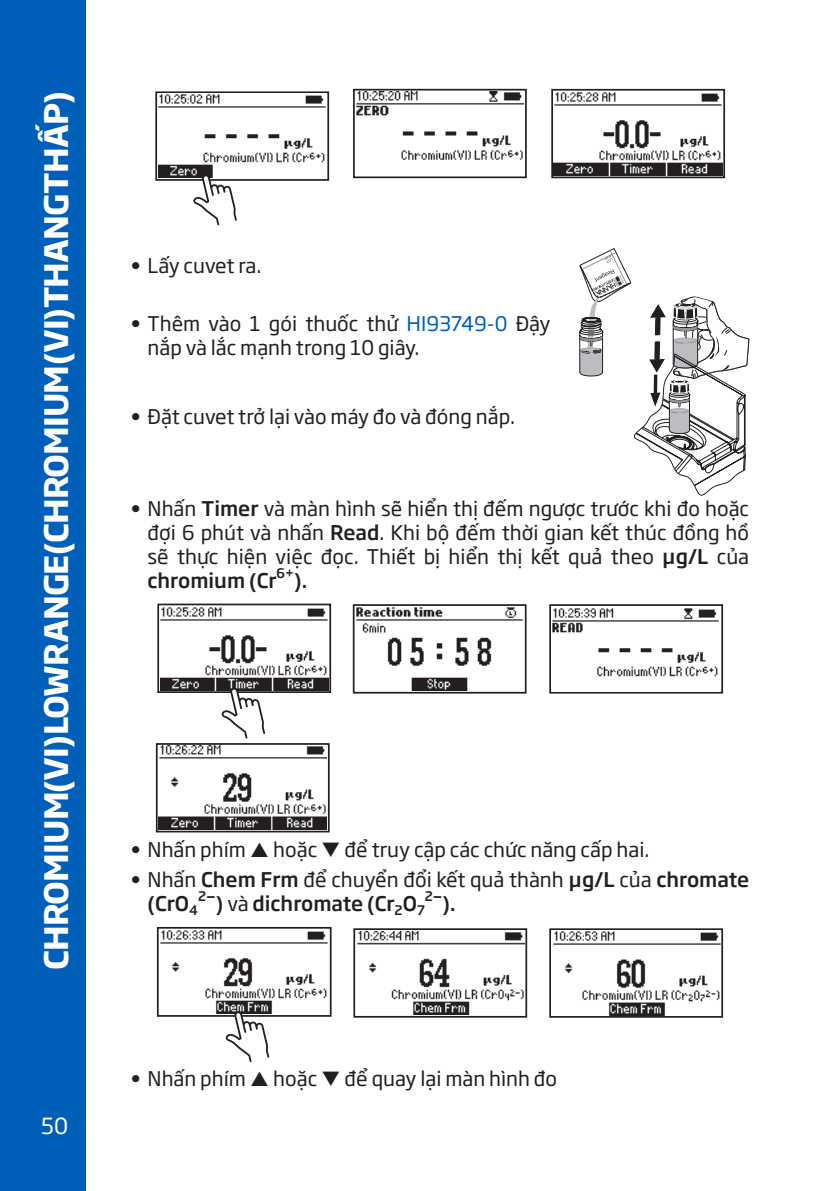
<style>
.page{position:relative;width:840px;height:1191px;background:#fff}
.page>*{position:absolute;margin:0;border:0;box-sizing:border-box;transform-origin:0 0}
.t1{font:700 32px "SVN Soho Gothic";letter-spacing:-.025em;color:#fff}
.t2{font:700 32px "SVN Soho Gothic";color:#fff}
.t3{font:22px "SVN Soho Gothic";color:#fff}
.t4{font:20px/24px "SVN Soho Gothic";color:#231f20}
.t5{font:500 20px/24px "SVN Soho Gothic";color:#231f20}
.t6{font:500 13px "SVN Soho Gothic";color:#231f20}
.s1{color:#005fb9}
.s2{font-weight:500}
.s3{font-weight:400}
</style>
<div class="page">
<div style="left:0;top:0;width:85px;height:1191px;background:#005fb9"></div>
<div style="left:155px;top:91px;width:174px;height:90px;border:2px solid #231f20"></div>
<img style="left:158px;top:94px;width:168px;height:84px">
<svg style="left:193px;top:174px;width:44px;height:51px"></svg>
<div style="left:353px;top:89px;width:173px;height:89px;border:2px solid #231f20"></div>
<img style="left:356px;top:92px;width:167px;height:68px">
<div style="left:551px;top:89px;width:173px;height:89px;border:2px solid #231f20"></div>
<img style="left:553px;top:91px;width:169px;height:84px">
<div style="left:157px;top:603px;width:174px;height:90px;border:2px solid #231f20"></div>
<img style="left:160px;top:607px;width:168px;height:83px">
<svg style="left:221px;top:688px;width:44px;height:50px"></svg>
<div style="left:352px;top:604px;width:174px;height:89px;border:2px solid #231f20"></div>
<img style="left:355px;top:607px;width:168px;height:84px">
<div style="left:549px;top:604px;width:173px;height:89px;border:2px solid #231f20"></div>
<img style="left:551px;top:607px;width:168px;height:84px">
<div style="left:156px;top:743px;width:173px;height:89px;border:2px solid #231f20"></div>
<img style="left:159px;top:746px;width:167px;height:83px">
<div style="left:157px;top:927px;width:174px;height:89px;border:2px solid #231f20"></div>
<img style="left:159px;top:929px;width:170px;height:85px">
<svg style="left:226px;top:1011px;width:43px;height:51px"></svg>
<div style="left:353px;top:928px;width:174px;height:89px;border:2px solid #231f20"></div>
<img style="left:356px;top:931px;width:168px;height:84px">
<div style="left:549px;top:928px;width:173px;height:89px;border:2px solid #231f20"></div>
<img style="left:552px;top:931px;width:168px;height:84px">
<svg style="left:579px;top:248px;width:169px;height:248px"></svg>
<h1 class="t1" style="left:31px;top:184px;width:95px;rotate:-90deg">PHÁP</h1>
<h1 class="t1" style="left:31px;top:969px;width:880px;rotate:-90deg">CHROMIUM(VI) LOW RANGE (CHROMIUM (VI) THANG THẤP)</h1>
<h1 class="t2" style="left:31px;top:666px;width:429px;rotate:-90deg">QUY TRÌNH CỦA CÁC PHƯƠ</h1>
<p class="t3" style="left:41px;top:1109px;width:28px">50</p>
<p class="t4" style="left:130px;top:252px;width:132px">• Lấy cuvet ra.</p>
<p class="t4" style="left:147px;top:310px;width:404px;text-indent:-17px">• Thêm vào 1 gói thuốc thử <span class="s1">HI93749-0</span> Đậy nắp và lắc mạnh trong 10 giây.</p>
<p class="t4" style="left:130px;top:403px;width:386px">• Đặt cuvet trở lại vào máy đo và đóng nắp.</p>
<p class="t4" style="left:147px;top:495px;width:602px;text-align:justify;text-indent:-17px">• Nhấn <span class="s2">Timer</span> và màn hình sẽ hiển thị đếm ngược trước khi đo hoặc đợi 6 phút và nhấn <span class="s2">Read</span>. Khi bộ đếm thời gian kết thúc đồng hồ sẽ thực hiện việc đọc. Thiết bị hiển thị kết quả theo <span class="s2">µg/L</span> của <span class="s2">chromium (Cr</span></p>
<p class="t6" style="left:276px;top:563px;width:19px">6+</p>
<p class="t5" style="left:294px;top:567px;width:15px">).</p>
<p class="t4" style="left:130px;top:837px;width:117px">• Nhấn phím</p>
<p class="t4" style="left:273px;top:837px;width:377px">hoặc ❑ để truy cập các chức năng cấp hai.</p>
<p class="t5" style="left:147px;top:866px;width:602px;text-indent:-17px"><span class="s3">• Nhấn</span> Chem Frm <span class="s3">để chuyển đổi kết quả thành</span> µg/L <span class="s3">của</span> chromate (CrO<sub>4</sub> ¯) <span class="s3">và</span> dichromate (Cr<sub>2</sub>O<sub>7</sub> ¯).</p>
<p class="t6" style="left:198px;top:886px;width:10px">2</p>
<p class="t6" style="left:424px;top:886px;width:10px">2</p>
<p class="t4" style="left:130px;top:1065px;width:117px">• Nhấn phím</p>
<p class="t4" style="left:273px;top:1065px;width:285px">hoặc ❑ để quay lại màn hình đo</p>
</div>
